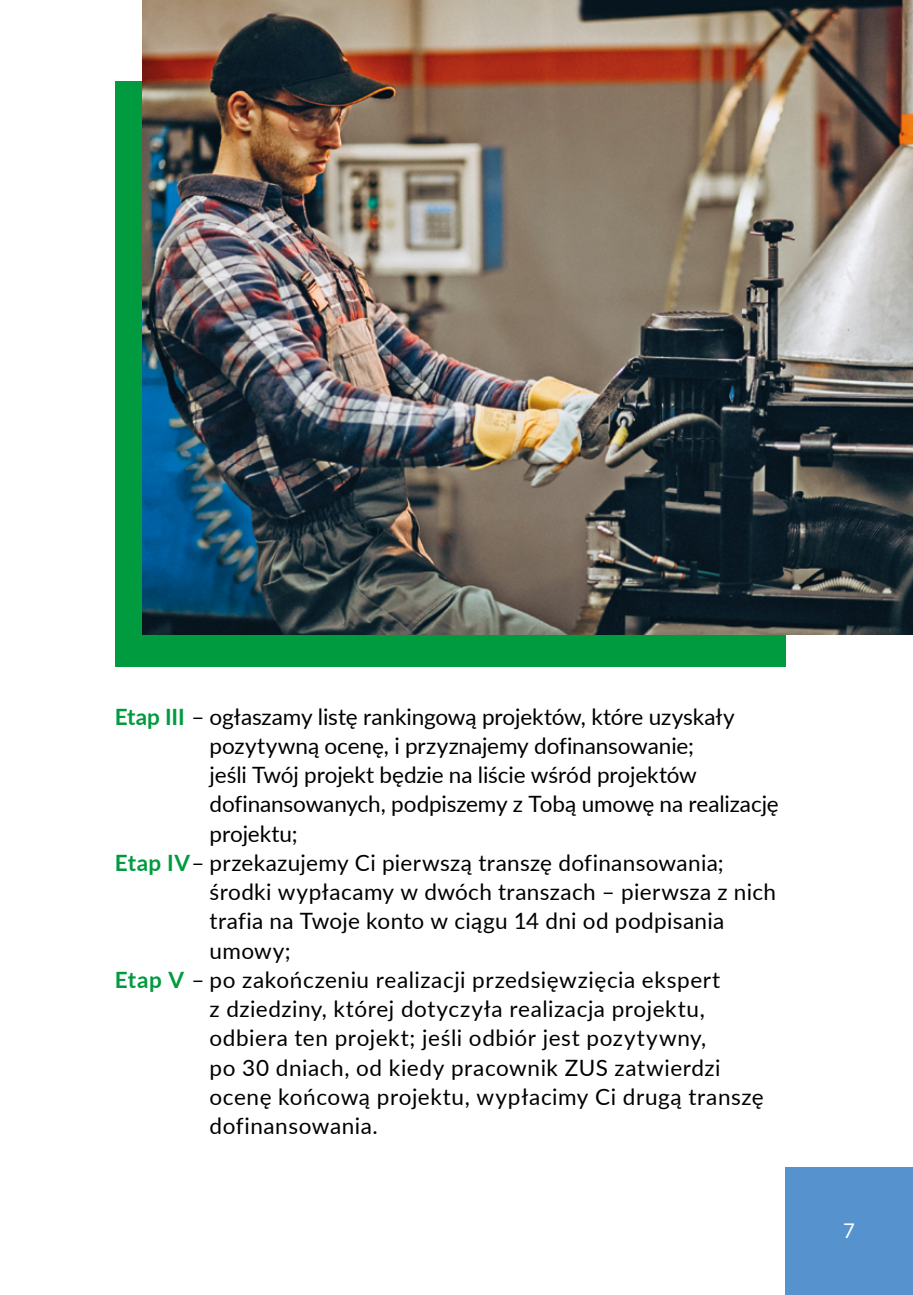
<style>
.page{position:relative;width:913px;height:1295px;background:#fff}
.page>*{position:absolute;margin:0;border:0;box-sizing:border-box;transform-origin:0 0}
.t1{font:22.5px "Lato";letter-spacing:.015em;color:#000}
.t2{font:22.5px "Lato";letter-spacing:-.005em;color:#000}
.t3{font:22.5px "Lato";letter-spacing:-.01em;color:#000}
.t4{font:20.25px "Lato";color:#fff}
.s1{font-weight:700;color:#009b3e}
</style>
<div class="page">
<div style="left:784px;top:1167px;width:128px;height:128px;background:#5692ce"></div>
<div style="left:115px;top:81px;width:669px;height:585px;background:#009b3e"></div>
<img style="left:143px;top:0;width:769px;height:634px">
<p class="t2" style="left:115px;top:700px;width:621px"><span class="s1">Etap III</span> – ogłaszamy listę rankingową projektów, które uzyskały</p>
<p class="t2" style="left:209px;top:729px;width:486px">pozytywną ocenę, i przyznajemy dofinansowanie;</p>
<p class="t3" style="left:209px;top:759px;width:488px">jeśli Twój projekt będzie na liście wśród projektów</p>
<p class="t2" style="left:209px;top:788px;width:570px">dofinansowanych, podpiszemy z Tobą umowę na realizację</p>
<p class="t2" style="left:209px;top:817px;width:89px">projektu;</p>
<p class="t1" style="left:115px;top:846px;width:610px"><span class="s1">Etap IV</span>– przekazujemy Ci pierwszą transzę dofinansowania;</p>
<p class="t1" style="left:209px;top:876px;width:567px">środki wypłacamy w dwóch transzach – pierwsza z nich</p>
<p class="t1" style="left:209px;top:905px;width:516px">trafia na Twoje konto w ciągu 14 dni od podpisania</p>
<p class="t1" style="left:209px;top:934px;width:83px">umowy;</p>
<p class="t1" style="left:115px;top:963px;width:606px"><span class="s1">Etap V</span> – po zakończeniu realizacji przedsięwzięcia ekspert</p>
<p class="t1" style="left:209px;top:993px;width:496px">z dziedziny, której dotyczyła realizacja projektu,</p>
<p class="t1" style="left:209px;top:1022px;width:498px">odbiera ten projekt; jeśli odbiór jest pozytywny,</p>
<p class="t1" style="left:209px;top:1051px;width:512px">po 30 dniach, od kiedy pracownik ZUS zatwierdzi</p>
<p class="t1" style="left:209px;top:1080px;width:555px">ocenę końcową projektu, wypłacimy Ci drugą transzę</p>
<p class="t1" style="left:209px;top:1110px;width:170px">dofinansowania.</p>
<p class="t4" style="left:842px;top:1216px;width:13px">7</p>
</div>
